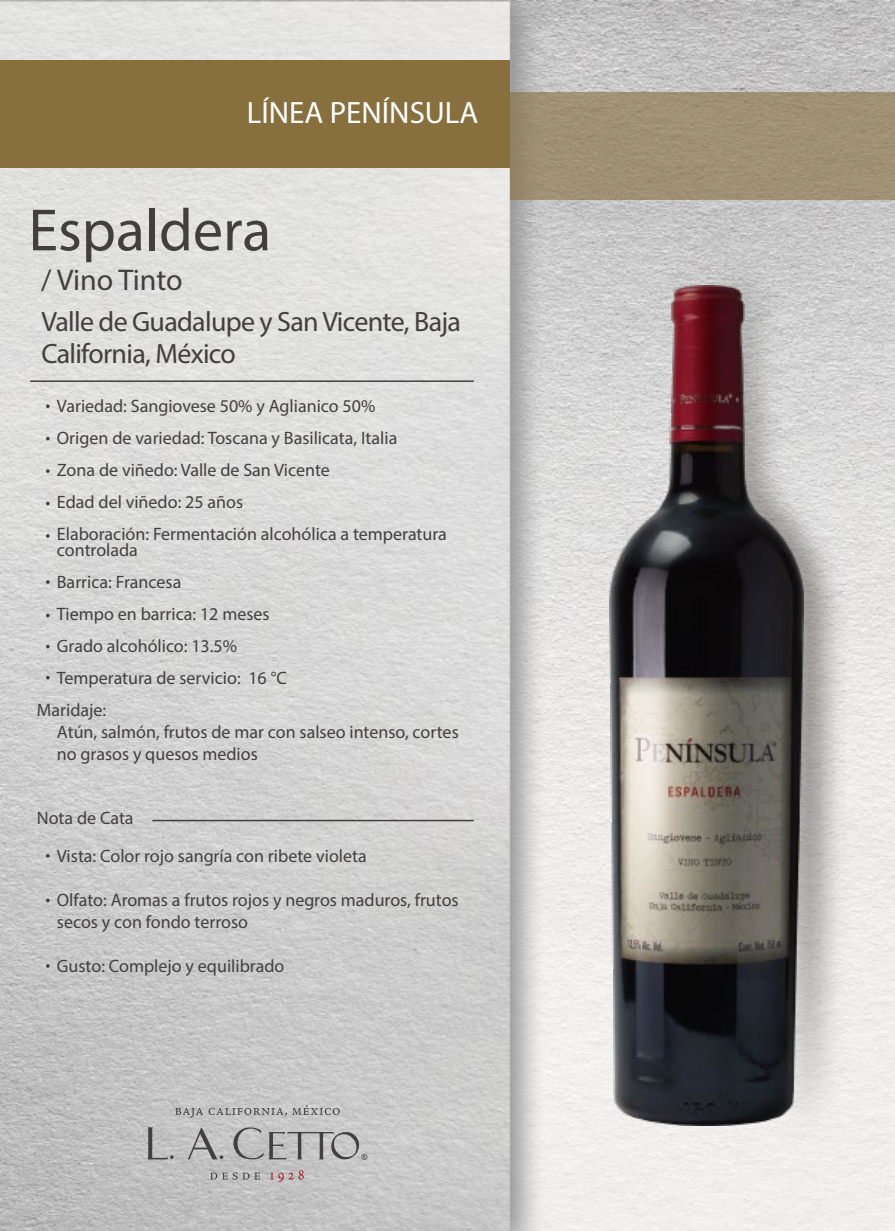
<style>
.page{position:relative;width:895px;height:1231px;background:#fff}
.page>*{position:absolute;margin:0;border:0;box-sizing:border-box;transform-origin:0 0}
.t1{font:60px "Myriad Pro";color:#423f40}
.t2{font:31px "Myriad Pro";color:#fff}
.t3{font:30px "Myriad Pro";letter-spacing:-.005em;color:#423f40}
.t4{font:28px/32px "Myriad Pro";letter-spacing:-.025em;color:#423f40}
.t5{font:18px/32px "Myriad Pro";color:#423f40}
</style>
<div class="page">
<img style="left:0;top:0;width:894px;height:1230px">
<div style="left:0;top:60px;width:510px;height:108px;background:#876f3e"></div>
<div style="left:510px;top:92px;width:384px;height:108px;background:#9f9073"></div>
<hr style="left:30px;top:380px;width:443px;height:2px;background:#423f40">
<hr style="left:152px;top:819px;width:321px;height:2px;background:#423f40">
<svg style="left:147px;top:1104px;width:220px;height:77px"></svg>
<img style="left:609px;top:285px;width:23px;height:840px">
<img style="left:632px;top:210px;width:254px;height:983px">
<svg style="left:46px;top:404px;width:4px;height:4px"></svg>
<svg style="left:46px;top:437px;width:4px;height:3px"></svg>
<svg style="left:46px;top:469px;width:4px;height:4px"></svg>
<svg style="left:46px;top:501px;width:4px;height:4px"></svg>
<svg style="left:46px;top:534px;width:4px;height:4px"></svg>
<svg style="left:46px;top:613px;width:4px;height:4px"></svg>
<svg style="left:46px;top:676px;width:4px;height:3px"></svg>
<svg style="left:46px;top:580px;width:4px;height:4px"></svg>
<svg style="left:46px;top:644px;width:4px;height:4px"></svg>
<svg style="left:46px;top:854px;width:4px;height:3px"></svg>
<svg style="left:46px;top:964px;width:4px;height:3px"></svg>
<svg style="left:46px;top:898px;width:4px;height:4px"></svg>
<h2 class="t2" style="left:247px;top:94px;width:233px">LÍNEA PENÍNSULA</h2>
<h1 class="t1" style="left:28px;top:193px;width:244px">Espaldera</h1>
<h3 class="t3" style="left:41px;top:262px;width:143px">/ Vino Tinto</h3>
<h3 class="t4" style="left:41px;top:305px;width:421px">Valle de Guadalupe y San Vicente, Baja<br>California, México</h3>
<p class="t5" style="left:57px;top:390px;width:391px">Variedad: Sangiovese 50% y Aglianico 50%<br>Origen de variedad: Toscana y Basilicata, Italia<br>Zona de viñedo: Valle de San Vicente<br>Edad del viñedo: 25 años<br>Elaboración: Fermentación alcohólica a temperatura</p>
<p class="t5" style="left:57px;top:534px;width:83px">controlada</p>
<p class="t5" style="left:57px;top:566px;width:126px">Barrica: Francesa</p>
<p class="t5" style="left:57px;top:598px;width:214px">Tiempo en barrica: 12 meses</p>
<p class="t5" style="left:57px;top:630px;width:182px">Grado alcohólico: 13.5%</p>
<p class="t5" style="left:57px;top:662px;width:231px">Temperatura de servicio: 16 °C</p>
<p class="t5" style="left:37px;top:694px;width:71px">Maridaje:</p>
<p class="t5" style="left:57px;top:721px;width:403px;line-height:22px">Atún, salmón, frutos de mar con salseo intenso, cortes no grasos y quesos medios</p>
<p class="t5" style="left:57px;top:799px;width:311px;line-height:38px;text-indent:-20px">Nota de Cata<br>Vista: Color rojo sangría con ribete violeta</p>
<p class="t5" style="left:57px;top:889px;width:403px;line-height:22px">Olfato: Aromas a frutos rojos y negros maduros, frutos secos y con fondo terroso</p>
<p class="t5" style="left:57px;top:950px;width:229px">Gusto: Complejo y equilibrado</p>
</div>
